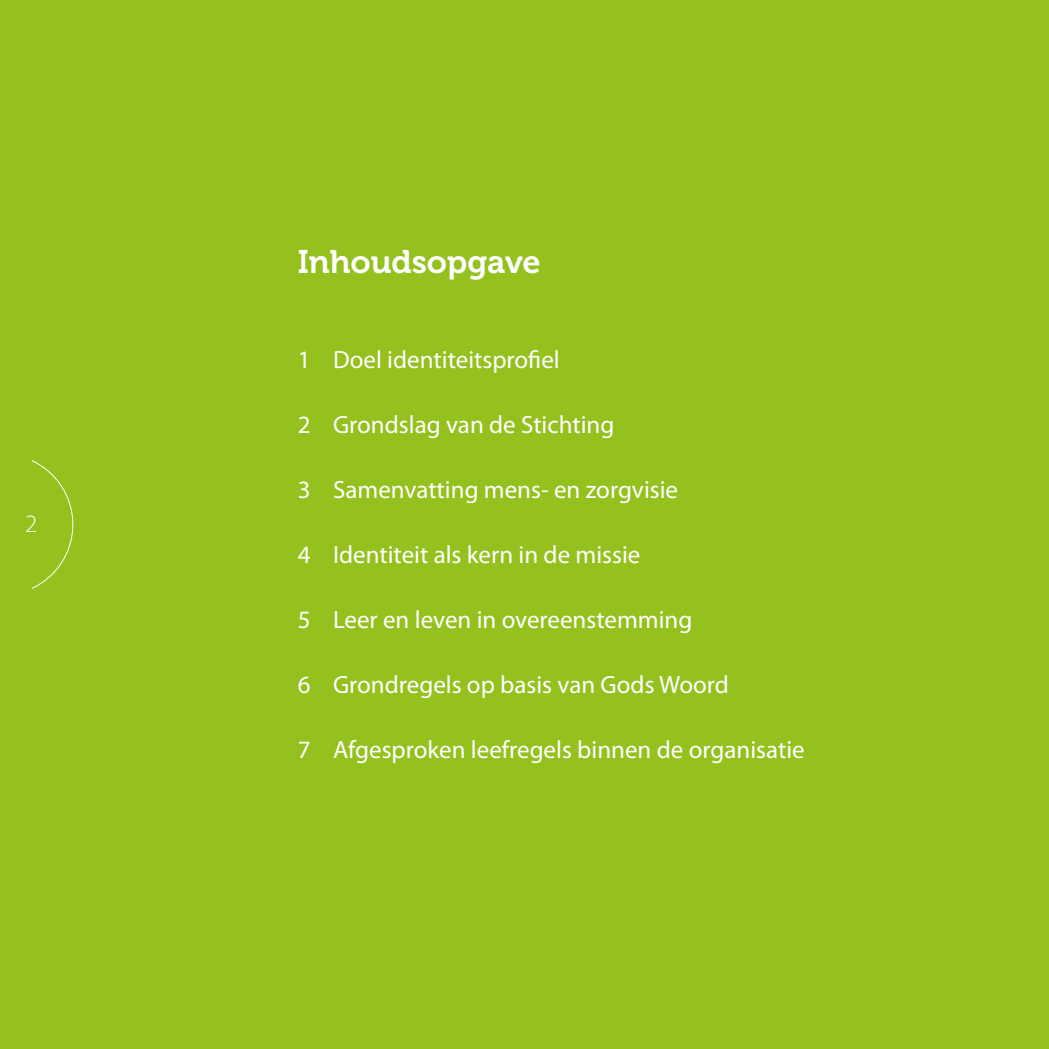
<style>
.page{position:relative;width:1049px;height:1049px;background:#95c11f}
.page>*{position:absolute;margin:0;border:0;box-sizing:border-box;transform-origin:0 0}
.t1{font:32.5px "Museo 700";color:#fff}
.t2{font:25px "Myriad Pro";color:#fff}
.t3{font:300 25px "Myriad Pro";color:#fff}
</style>
<div class="page">
<svg style="left:31px;top:460px;width:43px;height:129px"></svg>
<p class="t3" style="left:25px;top:508px;width:14px">2</p>
<h1 class="t1" style="left:298px;top:244px;width:244px">Inhoudsopgave</h1>
<p class="t2" style="left:298px;top:344px;width:264px">1 Doel identiteitsprofiel</p>
<p class="t2" style="left:298px;top:409px;width:318px">2 Grondslag van de Stichting</p>
<p class="t2" style="left:298px;top:474px;width:382px">3 Samenvatting mens- en zorgvisie</p>
<p class="t2" style="left:298px;top:539px;width:344px">4 Identiteit als kern in de missie</p>
<p class="t2" style="left:298px;top:604px;width:396px">5 Leer en leven in overeenstemming</p>
<p class="t2" style="left:298px;top:669px;width:433px">6 Grondregels op basis van Gods Woord</p>
<p class="t2" style="left:298px;top:734px;width:508px">7 Afgesproken leefregels binnen de organisatie</p>
</div>
